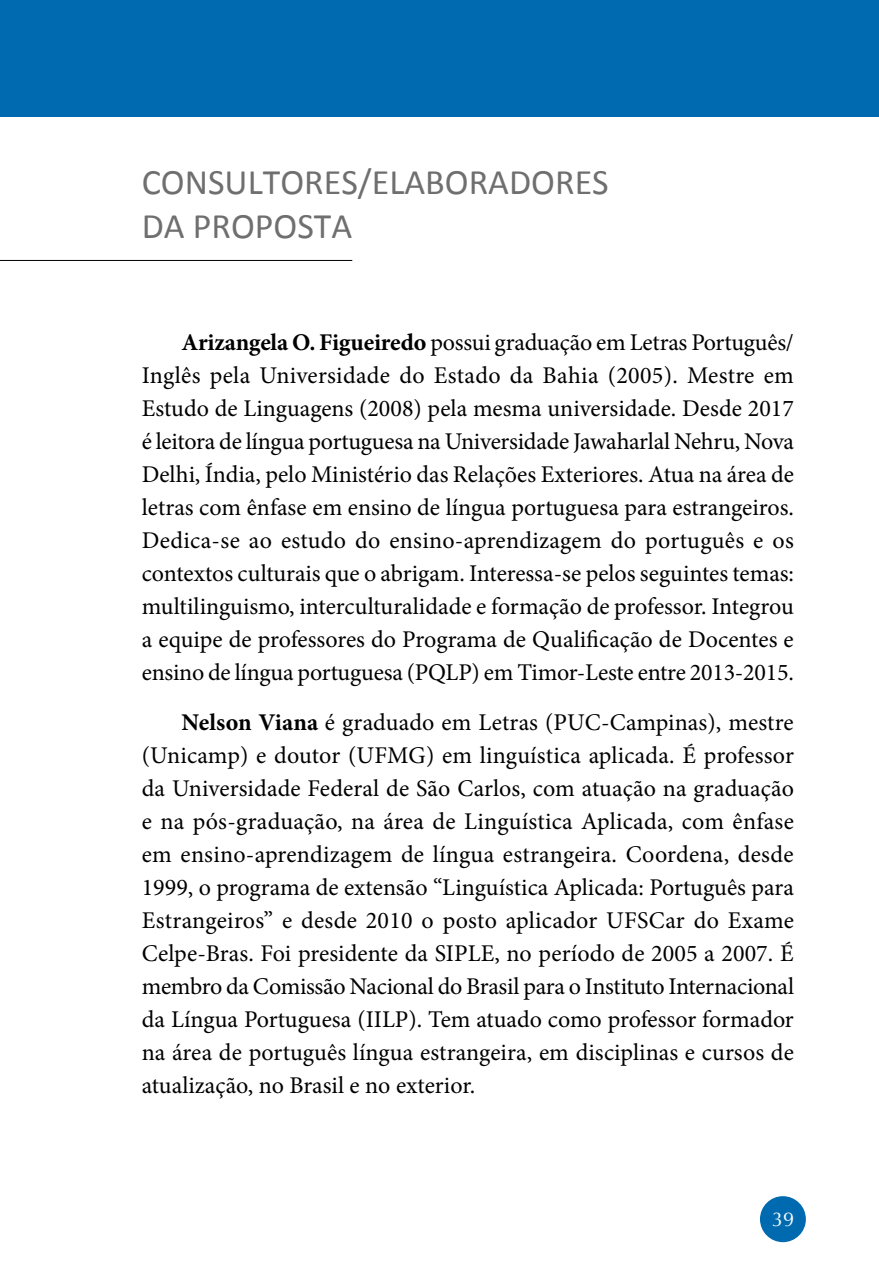
<style>
.page{position:relative;width:879px;height:1276px;background:#fff}
.page>*{position:absolute;margin:0;border:0;box-sizing:border-box;transform-origin:0 0}
.t1{font:36px/43.2px "Calibri";color:#706f6f}
.t2{font:24px/33px "Minion Pro";color:#000;text-align:justify}
.t3{font:20px "Optima";color:#fff}
.s1{font-weight:700}
</style>
<div class="page">
<div style="left:760px;top:1196px;width:46px;height:46px;background:#006ab0;border-radius:50%"></div>
<hr style="left:0;top:260px;width:352px;height:1px;background:#000">
<div style="left:0;top:0;width:879px;height:116px;background:#006ab0"></div>
<h1 class="t1" style="left:142px;top:161px;width:468px">CONSULTORES/ELABORADORES<br>DA PROPOSTA</h1>
<p class="t2" style="left:142px;top:326px;width:654px;text-indent:40px"><span class="s1">Arizangela O. Figueiredo</span> possui graduação em Letras Português/ Inglês pela Universidade do Estado da Bahia (2005). Mestre em Estudo de Linguagens (2008) pela mesma universidade. Desde 2017 é leitora de língua portuguesa na Universidade Jawaharlal Nehru, Nova Delhi, Índia, pelo Ministério das Relações Exteriores. Atua na área de letras com ênfase em ensino de língua portuguesa para estrangeiros.<br>Dedica-se ao estudo do ensino-aprendizagem do português e os contextos culturais que o abrigam. Interessa-se pelos seguintes temas: multilinguismo, interculturalidade e formação de professor. Integrou a equipe de professores do Programa de Qualificação de Docentes e ensino de língua portuguesa (PQLP) em Timor-Leste entre 2013-2015.</p>
<p class="t2" style="left:142px;top:706px;width:654px;text-indent:40px"><span class="s1">Nelson Viana</span> é graduado em Letras (PUC-Campinas), mestre (Unicamp) e doutor (UFMG) em linguística aplicada. É professor da Universidade Federal de São Carlos, com atuação na graduação e na pós-graduação, na área de Linguística Aplicada, com ênfase em ensino-aprendizagem de língua estrangeira. Coordena, desde 1999, o programa de extensão “Linguística Aplicada: Português para Estrangeiros” e desde 2010 o posto aplicador UFSCar do Exame Celpe-Bras. Foi presidente da SIPLE, no período de 2005 a 2007. É membro da Comissão Nacional do Brasil para o Instituto Internacional da Língua Portuguesa (IILP). Tem atuado como professor formador na área de português língua estrangeira, em disciplinas e cursos de atualização, no Brasil e no exterior.</p>
<p class="t3" style="left:772px;top:1208px;width:24px">39</p>
</div>
